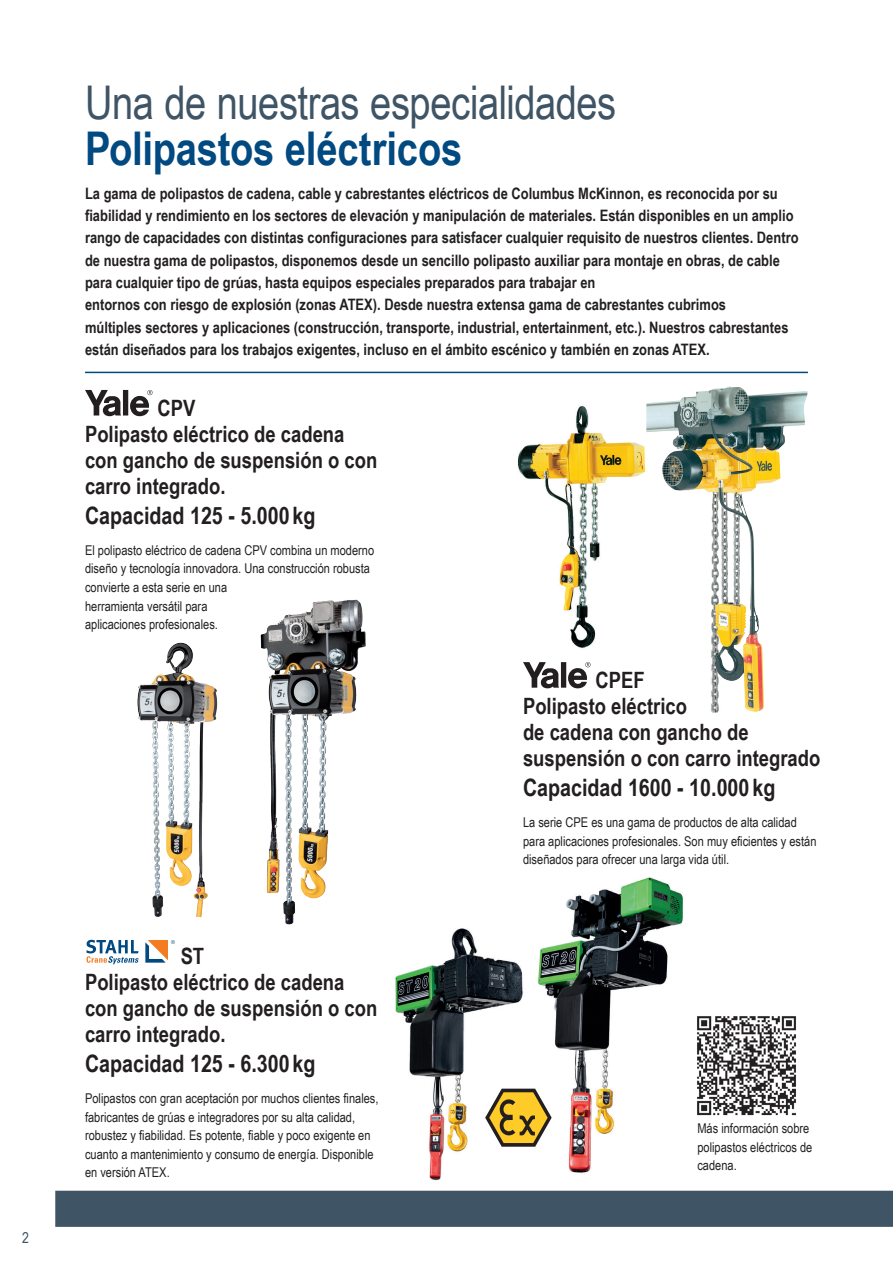
<style>
.page{position:relative;width:893px;height:1263px;background:#fff}
.page>*{position:absolute;margin:0;border:0;box-sizing:border-box;transform-origin:0 0}
.t1{font:46.5px/46.5px "Arial Narrow";letter-spacing:-.01em;color:#3f5465}
.CHAPTERHEAD_en{font:700 24px "Arial Narrow";color:#231f20}
.HEADLINE_en{font:700 22.5px/26.1px "Arial Narrow";color:#231f20}
.SUBHEAD_en{font:700 15.75px/22.4px "Arial Narrow";color:#231f20}
.t2{font:15px "Arial Narrow";color:#3f5465}
.TEXT_en{font:13.5px/18.6px "Arial Narrow";color:#231f20}
.s1{font-weight:700;color:#004981}
</style>
<div class="page">
<div style="left:55px;top:1191px;width:838px;height:36px;background:#3f5465"></div>
<img style="left:517px;top:405px;width:129px;height:261px">
<img style="left:260px;top:599px;width:106px;height:326px">
<img style="left:137px;top:642px;width:81px;height:276px">
<img style="left:646px;top:387px;width:118px;height:326px">
<img style="left:395px;top:928px;width:135px;height:253px">
<img style="left:532px;top:877px;width:151px;height:296px">
<svg style="left:85px;top:390px;width:68px;height:26px"></svg>
<svg style="left:523px;top:662px;width:67px;height:26px"></svg>
<svg style="left:86px;top:940px;width:53px;height:24px"></svg>
<svg style="left:145px;top:940px;width:30px;height:23px"></svg>
<svg style="left:485px;top:1089px;width:67px;height:58px"></svg>
<hr style="left:85px;top:372px;width:723px;height:1px;background:#004981">
<img style="left:697px;top:1016px;width:99px;height:100px">
<p class="t2" style="left:22px;top:1226px;width:8px">2</p>
<p class="t1" style="left:85px;top:78px;width:533px">Una de nuestras especialidades<br><span class="s1">Polipastos eléctricos</span></p>
<p class="SUBHEAD_en" style="left:85px;top:181px;width:715px">La gama de polipastos de cadena, cable y cabrestantes eléctricos de Columbus McKinnon, es reconocida por su fiabilidad y rendimiento en los sectores de elevación y manipulación de materiales. Están disponibles en un amplio rango de capacidades con distintas configuraciones para satisfacer cualquier requisito de nuestros clientes. Dentro de nuestra gama de polipastos, disponemos desde un sencillo polipasto auxiliar para montaje en obras, de cable para cualquier tipo de grúas, hasta equipos especiales preparados para trabajar en<br>entornos con riesgo de explosión (zonas ATEX). Desde nuestra extensa gama de cabrestantes cubrimos<br>múltiples sectores y aplicaciones (construcción, transporte, industrial, entertainment, etc.). Nuestros cabrestantes están diseñados para los trabajos exigentes, incluso en el ámbito escénico y también en zonas ATEX.</p>
<p class="HEADLINE_en" style="left:158px;top:394px;width:39px">CPV</p>
<p class="HEADLINE_en" style="left:85px;top:420px;width:294px">Polipasto eléctrico de cadena con gancho de suspensión o con carro integrado.</p>
<p class="CHAPTERHEAD_en" style="left:85px;top:498px;width:232px">Capacidad 125 - 5.000 kg</p>
<p class="TEXT_en" style="left:85px;top:540px;width:291px">El polipasto eléctrico de cadena CPV combina un moderno diseño y tecnología innovadora. Una construcción robusta convierte a esta serie en una<br>herramienta versátil para<br>aplicaciones profesionales.</p>
<p class="HEADLINE_en" style="left:181px;top:942px;width:25px">ST</p>
<p class="HEADLINE_en" style="left:85px;top:968px;width:294px">Polipasto eléctrico de cadena con gancho de suspensión o con carro integrado.</p>
<p class="CHAPTERHEAD_en" style="left:85px;top:1046px;width:232px">Capacidad 125 - 6.300 kg</p>
<p class="TEXT_en" style="left:85px;top:1088px;width:295px">Polipastos con gran aceptación por muchos clientes finales, fabricantes de grúas e integradores por su alta calidad, robustez y fiabilidad. Es potente, fiable y poco exigente en cuanto a mantenimiento y consumo de energía. Disponible en versión ATEX.</p>
<p class="HEADLINE_en" style="left:596px;top:666px;width:51px">CPEF</p>
<p class="HEADLINE_en" style="left:523px;top:692px;width:299px">Polipasto eléctrico<br>de cadena con gancho de suspensión o con carro integrado</p>
<p class="CHAPTERHEAD_en" style="left:523px;top:770px;width:254px">Capacidad 1600 - 10.000 kg</p>
<p class="TEXT_en" style="left:523px;top:812px;width:295px">La serie CPE es una gama de productos de alta calidad para aplicaciones profesionales. Son muy eficientes y están diseñados para ofrecer una larga vida útil.</p>
<p class="TEXT_en" style="left:697px;top:1118px;width:117px">Más información sobre polipastos eléctricos de cadena.</p>
</div>
